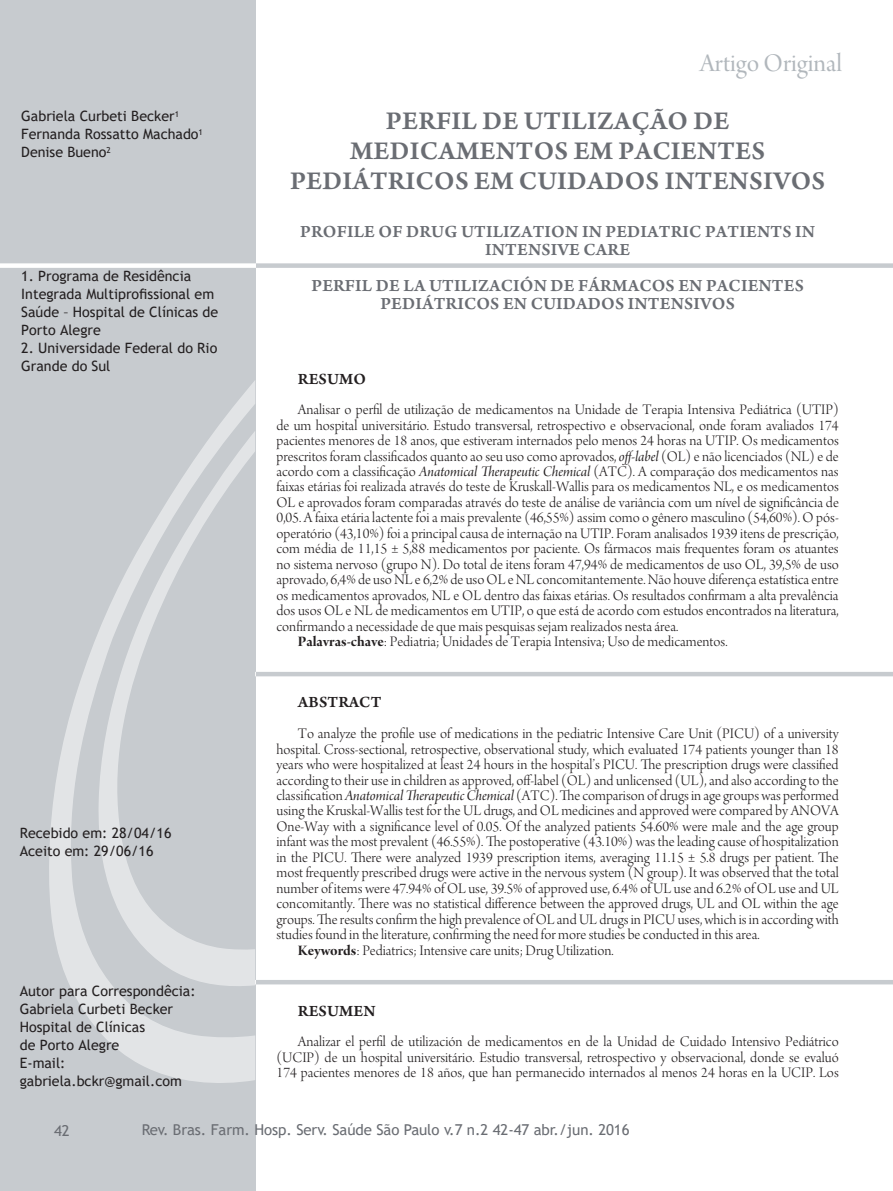
<style>
.page{position:relative;width:893px;height:1191px;background:#fff}
.page>*{position:absolute;margin:0;border:0;box-sizing:border-box;transform-origin:0 0}
.t1{font:27px/30px "Arno Pro Smbd Sm Text";letter-spacing:.01em;color:#6a6d73;text-align:center}
.t2{font:27px "Arno Pro Display";color:#b1b7bc}
.t3{font:18px/18px "Arno Pro Smbd Sm Text";letter-spacing:.01em;color:#6a6d73;text-align:center}
.t4{font:16.5px "Arno Pro Smbd Sm Text";letter-spacing:.01em;color:#231f20}
.t5{font:15.45px/15.5px "Arno Pro Light Display";color:#231f20;text-align:justify}
.t6{font:15px "Trebuchet MS";letter-spacing:-.005em;color:#6a6d73}
.t7{font:14.25px/18px "Trebuchet MS";color:#231f20}
.s1{font-family:"Arno Pro Italic Display"}
.s2{font-family:"Arno Pro Bold Display"}
</style>
<div class="page">
<div style="left:0;top:0;width:255px;height:1191px;background:#c7cbcf"></div>
<svg style="left:49px;top:381px;width:206px;height:702px"></svg>
<svg style="left:98px;top:431px;width:157px;height:557px"></svg>
<hr style="left:255px;top:980px;width:637px;height:4px;background:#c7cbcf">
<hr style="left:255px;top:672px;width:637px;height:4px;background:#c7cbcf">
<svg style="left:0;top:263px;width:892px;height:5px;background:#d9dbde"></svg>
<h1 class="t2" style="left:699px;top:49px;width:144px">Artigo Original</h1>
<p class="t7" style="left:21px;top:107px;width:183px">Gabriela Curbeti Becker<sup>1<br></sup>Fernanda Rossatto Machado<sup>1<br></sup>Denise Bueno<sup>2</sup></p>
<h1 class="t1" style="left:290px;top:107px;width:536px">PERFIL DE UTILIZAÇÃO DE<br>MEDICAMENTOS EM PACIENTES<br>PEDIÁTRICOS EM CUIDADOS INTENSIVOS</h1>
<p class="t3" style="left:300px;top:223px;width:516px">PROFILE OF DRUG UTILIZATION IN PEDIATRIC PATIENTS IN<br>INTENSIVE CARE</p>
<p class="t3" style="left:311px;top:277px;width:494px">PERFIL DE LA UTILIZACIÓN DE FÁRMACOS EN PACIENTES<br>PEDIÁTRICOS EN CUIDADOS INTENSIVOS</p>
<p class="t7" style="left:21px;top:267px;width:198px">1. Programa de Residência<br>Integrada Multiprofissional em<br>Saúde – Hospital de Clínicas de<br>Porto Alegre</p>
<p class="t7" style="left:21px;top:339px;width:197px">2. Universidade Federal do Rio<br>Grande do Sul</p>
<p class="t7" style="left:20px;top:824px;width:153px">Recebido em: 28/04/16<br>Aceito em: 29/06/16</p>
<p class="t7" style="left:20px;top:981px;width:177px">Autor para Correspondêcia:<br>Gabriela Curbeti Becker<br>Hospital de Clínicas<br>de Porto Alegre<br>E-mail: gabriela.bckr@gmail.com</p>
<p class="t4" style="left:298px;top:369px;width:70px">RESUMO</p>
<p class="t5" style="left:298px;top:403px;width:542px">Analisar o perfil de utilização de medicamentos na Unidade de Terapia Intensiva Pediátrica (UTIP)</p>
<p class="t5" style="left:276px;top:418px;width:563px">de um hospital universitário. Estudo transversal, retrospectivo e observacional, onde foram avaliados 174</p>
<p class="t5" style="left:276px;top:434px;width:563px">pacientes menores de 18 anos, que estiveram internados pelo menos 24 horas na UTIP. Os medicamentos</p>
<p class="t5" style="left:276px;top:449px;width:563px">prescritos foram classificados quanto ao seu uso como aprovados, <span class="s1">off-label</span> (OL) e não licenciados (NL) e de</p>
<p class="t5" style="left:276px;top:465px;width:563px">acordo com a classificação <span class="s1">Anatomical Therapeutic Chemical</span> (ATC). A comparação dos medicamentos nas</p>
<p class="t5" style="left:276px;top:480px;width:563px">faixas etárias foi realizada através do teste de Kruskall-Wallis para os medicamentos NL, e os medicamentos</p>
<p class="t5" style="left:276px;top:496px;width:564px">OL e aprovados foram comparadas através do teste de análise de variância com um nível de significância de</p>
<p class="t5" style="left:276px;top:511px;width:564px">0,05. A faixa etária lactente foi a mais prevalente (46,55%) assim como o gênero masculino (54,60%). O pós-</p>
<p class="t5" style="left:276px;top:527px;width:563px">operatório (43,10%) foi a principal causa de internação na UTIP. Foram analisados 1939 itens de prescrição,</p>
<p class="t5" style="left:276px;top:542px;width:563px">com média de 11,15 ± 5,88 medicamentos por paciente. Os fármacos mais frequentes foram os atuantes</p>
<p class="t5" style="left:276px;top:557px;width:563px">no sistema nervoso (grupo N). Do total de itens foram 47,94% de medicamentos de uso OL, 39,5% de uso</p>
<p class="t5" style="left:276px;top:573px;width:563px">aprovado, 6,4% de uso NL e 6,2% de uso OL e NL concomitantemente. Não houve diferença estatística entre</p>
<p class="t5" style="left:276px;top:588px;width:563px">os medicamentos aprovados, NL e OL dentro das faixas etárias. Os resultados confirmam a alta prevalência</p>
<p class="t5" style="left:276px;top:604px;width:563px">dos usos OL e NL de medicamentos em UTIP, o que está de acordo com estudos encontrados na literatura,</p>
<p class="t5" style="left:276px;top:619px;width:403px">confirmando a necessidade de que mais pesquisas sejam realizados nesta área.</p>
<p class="t5" style="left:298px;top:635px;width:431px"><span class="s2">Palavras-chave</span>: Pediatria; Unidades de Terapia Intensiva; Uso de medicamentos.</p>
<p class="t4" style="left:298px;top:693px;width:73px">ABSTRACT</p>
<p class="t5" style="left:298px;top:727px;width:542px">To analyze the profile use of medications in the pediatric Intensive Care Unit (PICU) of a university</p>
<p class="t5" style="left:276px;top:742px;width:563px">hospital. Cross-sectional, retrospective, observational study, which evaluated 174 patients younger than 18</p>
<p class="t5" style="left:276px;top:758px;width:563px">years who were hospitalized at least 24 hours in the hospital’s PICU. The prescription drugs were classified</p>
<p class="t5" style="left:276px;top:773px;width:563px">according to their use in children as approved, off-label (OL) and unlicensed (UL), and also according to the</p>
<p class="t5" style="left:276px;top:789px;width:563px">classification <span class="s1">Anatomical Therapeutic Chemical</span> (ATC). The comparison of drugs in age groups was performed</p>
<p class="t5" style="left:276px;top:804px;width:563px">using the Kruskal-Wallis test for the UL drugs, and OL medicines and approved were compared by ANOVA</p>
<p class="t5" style="left:276px;top:820px;width:563px">One-Way with a significance level of 0.05. Of the analyzed patients 54.60% were male and the age group</p>
<p class="t5" style="left:276px;top:835px;width:563px">infant was the most prevalent (46.55%). The postoperative (43.10%) was the leading cause of hospitalization</p>
<p class="t5" style="left:276px;top:851px;width:563px">in the PICU. There were analyzed 1939 prescription items, averaging 11.15 ± 5.8 drugs per patient. The</p>
<p class="t5" style="left:276px;top:866px;width:564px">most frequently prescribed drugs were active in the nervous system (N group). It was observed that the total</p>
<p class="t5" style="left:276px;top:881px;width:563px">number of items were 47.94% of OL use, 39.5% of approved use, 6.4% of UL use and 6.2% of OL use and UL</p>
<p class="t5" style="left:276px;top:897px;width:563px">concomitantly. There was no statistical difference between the approved drugs, UL and OL within the age</p>
<p class="t5" style="left:276px;top:912px;width:563px">groups. The results confirm the high prevalence of OL and UL drugs in PICU uses, which is in according with</p>
<p class="t5" style="left:276px;top:928px;width:484px">studies found in the literature, confirming the need for more studies be conducted in this area.</p>
<p class="t5" style="left:298px;top:943px;width:317px"><span class="s2">Keywords</span>: Pediatrics; Intensive care units; Drug Utilization.</p>
<p class="t4" style="left:298px;top:1001px;width:79px">RESUMEN</p>
<p class="t5" style="left:276px;top:1035px;width:563px;text-indent:21px">Analizar el perfil de utilización de medicamentos en de la Unidad de Cuidado Intensivo Pediátrico (UCIP) de un hospital universitário. Estudio transversal, retrospectivo y observacional, donde se evaluó 174 pacientes menores de 18 años, que han permanecido internados al menos 24 horas en la UCIP. Los</p>
<p class="t6" style="left:54px;top:1121px;width:17px">42</p>
<p class="t6" style="left:142px;top:1120px;width:489px">Rev. Bras. Farm. Hosp. Serv. Saúde São Paulo v.7 n.2 42-47 abr./jun. 2016</p>
</div>
